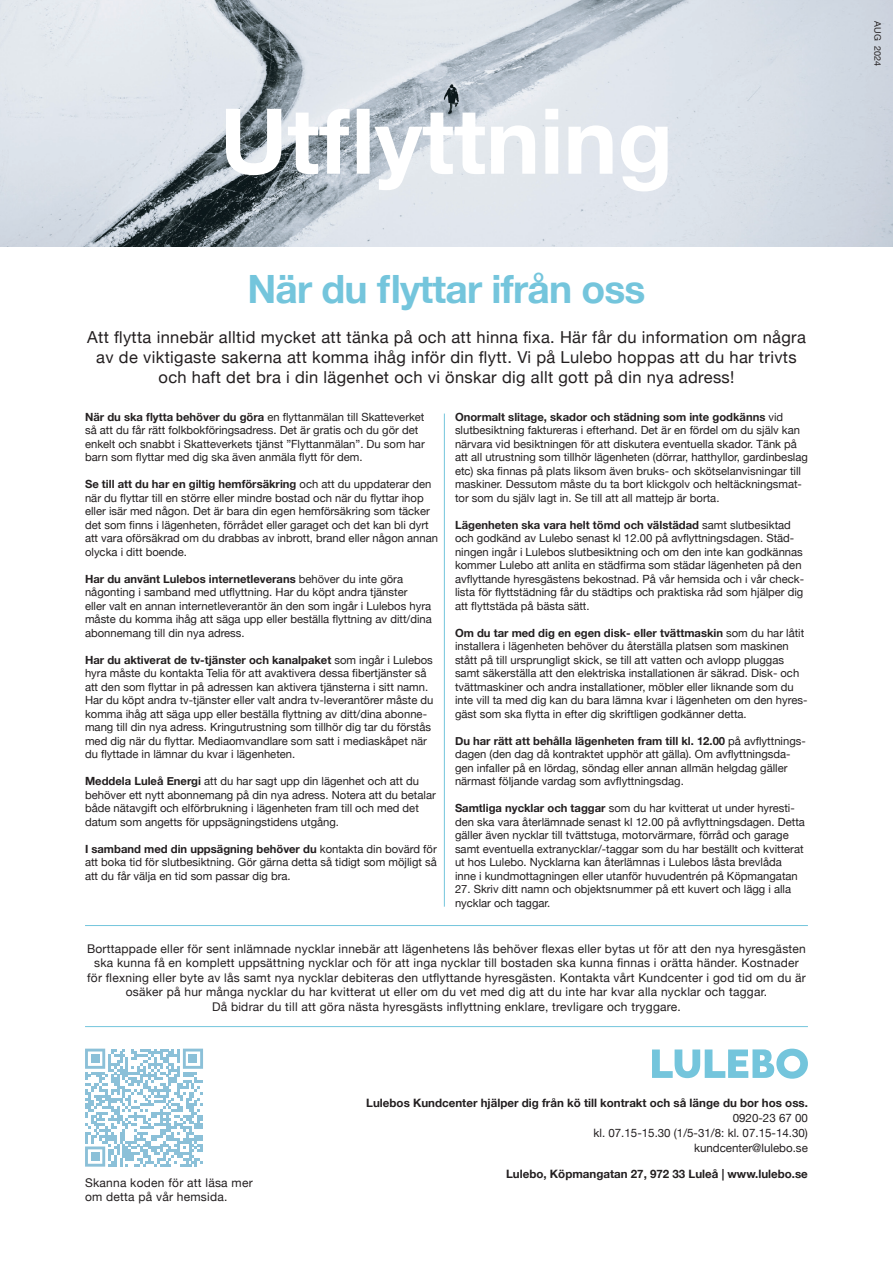
<style>
.page{position:relative;width:893px;height:1263px;background:#fff}
.page>*{position:absolute;margin:0;border:0;box-sizing:border-box;transform-origin:0 0}
.t1{font:700 90.9px "Helvetica Neue";color:#fff}
.t2{font:700 39px "Helvetica Neue";letter-spacing:-.02em;color:#74c5dc}
.t3{font:16.5px/19.8px "Helvetica Neue";letter-spacing:.02em;color:#231f20;text-align:center}
.t4{font:12px/14.4px "Helvetica Neue";letter-spacing:.02em;color:#231f20;text-align:center}
.t5{font:700 11.55px "Helvetica Neue";color:#231f20}
.t6{font:11.55px/15px "Helvetica Neue";color:#231f20;text-align:right}
.t7{font:11.25px/13.5px "Helvetica Neue";color:#231f20}
.t8{font:9px "Helvetica Neue";color:#231f20}
.s1{font-weight:700}
</style>
<div class="page">
<img style="left:0;top:0;width:893px;height:247px">
<svg style="left:652px;top:1049px;width:156px;height:30px"></svg>
<hr style="left:444px;top:414px;width:1px;height:493px;background:#74c5dc">
<hr style="left:85px;top:925px;width:723px;height:1px;background:#74c5dc">
<hr style="left:85px;top:1026px;width:723px;height:1px;background:#74c5dc">
<svg style="left:85px;top:1049px;width:118px;height:117px"></svg>
<div style="left:91px;top:1152px;width:8px;height:9px;background:#8bc0d8"></div>
<h1 class="t1" style="left:220px;top:70px;width:455px">Utflyttning</h1>
<h2 class="t2" style="left:247px;top:259px;width:400px">När du flyttar ifrån oss</h2>
<p class="t3" style="left:87px;top:328px;width:720px">Att flytta innebär alltid mycket att tänka på och att hinna fixa. Här får du information om några av de viktigaste sakerna att komma ihåg inför din flytt. Vi på Lulebo hoppas att du har trivts och haft det bra i din lägenhet och vi önskar dig allt gott på din nya adress!</p>
<p class="t7" style="left:85px;top:410px;width:341px"><span class="s1">När du ska flytta behöver du göra</span> en flyttanmälan till Skatteverket så att du får rätt folkbokföringsadress. Det är gratis och du gör det enkelt och snabbt i Skatteverkets tjänst ”Flyttanmälan”. Du som har barn som flyttar med dig ska även anmäla flytt för dem.</p>
<p class="t7" style="left:85px;top:478px;width:354px"><span class="s1">Se till att du har en giltig hemförsäkring</span> och att du uppdaterar den när du flyttar till en större eller mindre bostad och när du flyttar ihop eller isär med någon. Det är bara din egen hemförsäkring som täcker det som finns i lägenheten, förrådet eller garaget och det kan bli dyrt att vara oförsäkrad om du drabbas av inbrott, brand eller någon annan olycka i ditt boende.</p>
<p class="t7" style="left:85px;top:572px;width:348px"><span class="s1">Har du använt Lulebos internetleverans</span> behöver du inte göra någonting i samband med utflyttning. Har du köpt andra tjänster<br>eller valt en annan internetleverantör än den som ingår i Lulebos hyra måste du komma ihåg att säga upp eller beställa flyttning av ditt/dina abonnemang till din nya adress.</p>
<p class="t7" style="left:85px;top:653px;width:350px"><span class="s1">Har du aktiverat de tv-tjänster och kanalpaket</span> som ingår i Lulebos hyra måste du kontakta Telia för att avaktivera dessa fibertjänster så att den som flyttar in på adressen kan aktivera tjänsterna i sitt namn.<br>Har du köpt andra tv-tjänster eller valt andra tv-leverantörer måste du komma ihåg att säga upp eller beställa flyttning av ditt/dina abonne&shy;mang till din nya adress. Kringutrustning som tillhör dig tar du förstås med dig när du flyttar. Mediaomvandlare som satt i mediaskåpet när du flyttade in lämnar du kvar i lägenheten.</p>
<p class="t7" style="left:85px;top:775px;width:352px"><span class="s1">Meddela Luleå Energi</span> att du har sagt upp din lägenhet och att du behöver ett nytt abonnemang på din nya adress. Notera att du betalar både nätavgift och elförbrukning i lägenheten fram till och med det datum som angetts för uppsägningstidens utgång.</p>
<p class="t7" style="left:85px;top:842px;width:353px;text-align:justify"><span class="s1">I samband med din uppsägning behöver du</span> kontakta din bovärd för att boka tid för slutbesiktning. Gör gärna detta så tidigt som möjligt så att du får välja en tid som passar dig bra.</p>
<p class="t7" style="left:455px;top:410px;width:354px"><span class="s1">Onormalt slitage, skador och städning som inte godkänns</span> vid slutbesiktning faktureras i efterhand. Det är en fördel om du själv kan närvara vid besiktningen för att diskutera eventuella skador. Tänk på att all utrustning som tillhör lägenheten (dörrar, hatthyllor, gardinbeslag etc) ska finnas på plats liksom även bruks- och skötselanvisningar till maskiner. Dessutom måste du ta bort klickgolv och heltäckningsmat&shy;tor som du själv lagt in. Se till att all mattejp är borta.</p>
<p class="t7" style="left:455px;top:518px;width:351px"><span class="s1">Lägenheten ska vara helt tömd och välstädad</span> samt slutbesiktad och godkänd av Lulebo senast kl 12.00 på avflyttningsdagen. Städ&shy;ningen ingår i Lulebos slutbesiktning och om den inte kan godkännas kommer Lulebo att anlita en städfirma som städar lägenheten på den avflyttande hyresgästens bekostnad. På vår hemsida och i vår check&shy;lista för flyttstädning får du städtips och praktiska råd som hjälper dig att flyttstäda på bästa sätt.</p>
<p class="t7" style="left:455px;top:626px;width:354px"><span class="s1">Om du tar med dig en egen disk- eller tvättmaskin</span> som du har låtit installera i lägenheten behöver du återställa platsen som maskinen stått på till ursprungligt skick, se till att vatten och avlopp pluggas samt säkerställa att den elektriska installationen är säkrad. Disk- och tvättmaskiner och andra installationer, möbler eller liknande som du inte vill ta med dig kan du bara lämna kvar i lägenheten om den hyres&shy;gäst som ska flytta in efter dig skriftligen godkänner detta.</p>
<p class="t7" style="left:455px;top:734px;width:352px"><span class="s1">Du har rätt att behålla lägenheten fram till kl. 12.00</span> på avflyttnings&shy;dagen (den dag då kontraktet upphör att gälla). Om avflyttningsda&shy;gen infaller på en lördag, söndag eller annan allmän helgdag gäller närmast följande vardag som avflyttningsdag.</p>
<p class="t7" style="left:455px;top:802px;width:351px"><span class="s1">Samtliga nycklar och taggar</span> som du har kvitterat ut under hyresti&shy;den ska vara återlämnade senast kl 12.00 på avflyttningsdagen. Detta gäller även nycklar till tvättstuga, motorvärmare, förråd och garage samt eventuella extranycklar/-taggar som du har beställt och kvitterat ut hos Lulebo. Nycklarna kan återlämnas i Lulebos låsta brevlåda inne i kundmottagningen eller utanför huvudentrén på Köpmangatan</p>
<p class="t7" style="left:455px;top:883px;width:338px">27. Skriv ditt namn och objektsnummer på ett kuvert och lägg i alla nycklar och taggar.</p>
<p class="t4" style="left:87px;top:942px;width:720px">Borttappade eller för sent inlämnade nycklar innebär att lägenhetens lås behöver flexas eller bytas ut för att den nya hyresgästen ska kunna få en komplett uppsättning nycklar och för att inga nycklar till bostaden ska kunna finnas i orätta händer. Kostnader för flexning eller byte av lås samt nya nycklar debiteras den utflyttande hyresgästen. Kontakta vårt Kundcenter i god tid om du är osäker på hur många nycklar du har kvitterat ut eller om du vet med dig att du inte har kvar alla nycklar och taggar.<br>Då bidrar du till att göra nästa hyresgästs inflyttning enklare, trevligare och tryggare.</p>
<p class="t4" style="left:85px;top:1176px;width:169px;text-align:left">Skanna koden för att läsa mer om detta på vår hemsida.</p>
<p class="t5" style="left:366px;top:1094px;width:443px">Lulebos Kundcenter hjälper dig från kö till kontrakt och så länge du bor hos oss.</p>
<p class="t6" style="left:593px;top:1111px;width:216px">0920-23 67 00<br>kl. 07.15-15.30 (1/5-31/8: kl. 07.15-14.30) kundcenter@lulebo.se</p>
<p class="t5" style="left:506px;top:1165px;width:303px">Lulebo, Köpmangatan 27, 972 33 Luleå | www.lulebo.se</p>
<p class="t8" style="left:884px;top:21px;width:46px;rotate:90deg">AUG 2024</p>
</div>
